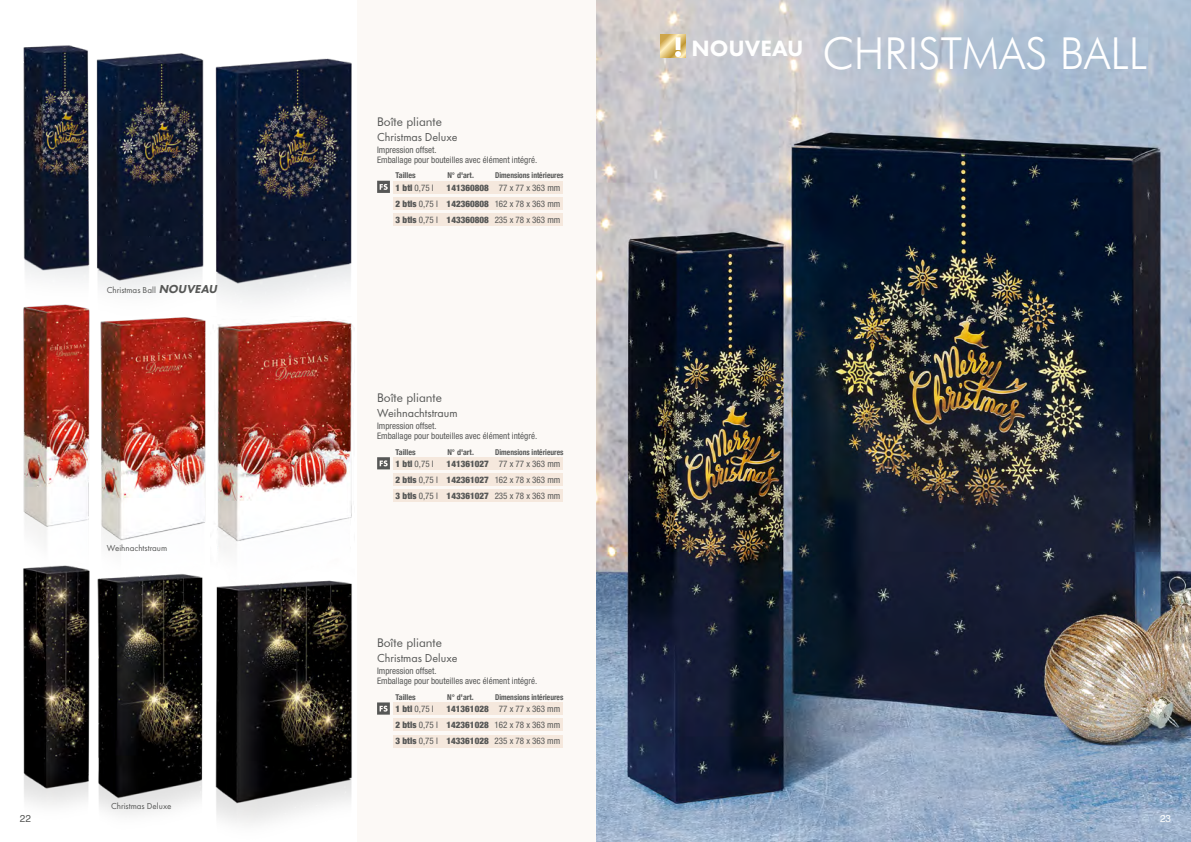
<style>
.page{position:relative;width:1191px;height:842px;background:#fff}
.page>*{position:absolute;margin:0;border:0;box-sizing:border-box;transform-origin:0 0}
.t1{font:300 44px "Futura BT";color:#fff}
.t2{font:12px "Futura PT";color:#565756}
.t3{font:12px "Futura BT";color:#565756}
.t4{font:10px "Helvetica";color:#565756}
.t5{font:10px "Helvetica";color:#fff}
.t6{font:condensed 9px/16px "Helvetica Neue LT Std";color:#565756}
.t7{font:9px "Futura PT";color:#565756}
.t8{font:700 condensed 8px "Helvetica Neue";color:#565756;scale:.93 1}
.t9{font:700 condensed 8px "Helvetica Neue";color:#565756}
.s1{font-weight:800;font-style:italic;font-size:12px}
.s2{font-family:"Helvetica Neue";font-weight:900}
</style>
<div class="page">
<img style="left:596px;top:0;width:595px;height:842px">
<img style="left:23px;top:45px;width:67px;height:235px">
<img style="left:96px;top:53px;width:108px;height:238px">
<img style="left:215px;top:58px;width:137px;height:243px">
<div style="left:357px;top:0;width:238px;height:842px;background:#fcf9f6"></div>
<img style="left:23px;top:600px;width:67px;height:205px">
<img style="left:97px;top:608px;width:106px;height:207px">
<img style="left:215px;top:631px;width:137px;height:193px">
<img style="left:23px;top:304px;width:67px;height:296px">
<img style="left:97px;top:317px;width:109px;height:291px">
<img style="left:216px;top:320px;width:139px;height:311px">
<svg style="left:377px;top:457px;width:13px;height:12px"></svg>
<div style="left:394px;top:490px;width:169px;height:12px;background:#f5e8dd"></div>
<div style="left:394px;top:457px;width:169px;height:13px;background:#f5e8dd"></div>
<div style="left:394px;top:473px;width:169px;height:13px;background:#f5e8dd"></div>
<svg style="left:377px;top:181px;width:13px;height:12px"></svg>
<div style="left:394px;top:213px;width:169px;height:13px;background:#f5e8dd"></div>
<div style="left:394px;top:181px;width:169px;height:12px;background:#f5e8dd"></div>
<div style="left:394px;top:197px;width:169px;height:12px;background:#f5e8dd"></div>
<svg style="left:660px;top:34px;width:25px;height:24px"></svg>
<svg style="left:675px;top:37px;width:6px;height:20px"></svg>
<svg style="left:377px;top:702px;width:13px;height:13px"></svg>
<div style="left:394px;top:735px;width:169px;height:12px;background:#f5e8dd"></div>
<div style="left:394px;top:702px;width:169px;height:13px;background:#f5e8dd"></div>
<div style="left:394px;top:718px;width:169px;height:13px;background:#f5e8dd"></div>
<p class="t7" style="left:107px;top:284px;width:114px">Christmas Ball <span class="s1">NOUVEAU</span></p>
<p class="t7" style="left:107px;top:543px;width:62px">Weihnachtstraum</p>
<p class="t4" style="left:20px;top:811px;width:13px">22</p>
<p class="t7" style="left:111px;top:801px;width:62px">Christmas Deluxe</p>
<h2 class="t3" style="left:377px;top:114px;width:66px">Boîte pliante</h2>
<h2 class="t2" style="left:377px;top:129px;width:82px">Christmas Deluxe</h2>
<p class="t6" style="left:377px;top:144px;width:162px;line-height:10px">Impression offset.<br>Emballage pour bouteilles avec élément intégré.</p>
<p class="t6" style="left:395px;top:179px;width:40px"><span class="s2">1 btl</span> 0,75 l</p>
<p class="t9" style="left:395px;top:169px;width:22px">Tailles</p>
<p class="t9" style="left:447px;top:169px;width:28px">N° d'art.</p>
<p class="t8" style="left:495px;top:169px;width:75px">Dimensions intérieures</p>
<p class="t6" style="left:395px;top:179px;width:166px;text-align:justify;text-indent:51px"><span class="s2">141360808</span> 77 x 77 x 363 mm <span class="s2">2 btls</span> 0,75 l <span class="s2">142360808</span> 162 x 78 x 363 mm <span class="s2">3 btls</span> 0,75 l <span class="s2">143360808</span> 235 x 78 x 363 mm</p>
<h2 class="t3" style="left:377px;top:390px;width:66px">Boîte pliante</h2>
<h2 class="t2" style="left:377px;top:406px;width:82px">Weihnachtstraum</h2>
<p class="t6" style="left:377px;top:421px;width:162px;line-height:10px">Impression offset.<br>Emballage pour bouteilles avec élément intégré.</p>
<p class="t6" style="left:395px;top:456px;width:40px"><span class="s2">1 btl</span> 0,75 l</p>
<p class="t9" style="left:395px;top:445px;width:22px">Tailles</p>
<p class="t9" style="left:447px;top:445px;width:28px">N° d'art.</p>
<p class="t8" style="left:495px;top:445px;width:75px">Dimensions intérieures</p>
<p class="t6" style="left:395px;top:456px;width:166px;text-align:justify;text-indent:51px"><span class="s2">141361027</span> 77 x 77 x 363 mm <span class="s2">2 btls</span> 0,75 l <span class="s2">142361027</span> 162 x 78 x 363 mm <span class="s2">3 btls</span> 0,75 l <span class="s2">143361027</span> 235 x 78 x 363 mm</p>
<h2 class="t3" style="left:377px;top:636px;width:66px">Boîte pliante</h2>
<h2 class="t2" style="left:377px;top:651px;width:82px">Christmas Deluxe</h2>
<p class="t6" style="left:377px;top:666px;width:162px;line-height:10px">Impression offset.<br>Emballage pour bouteilles avec élément intégré.</p>
<p class="t6" style="left:395px;top:701px;width:40px"><span class="s2">1 btl</span> 0,75 l</p>
<p class="t9" style="left:395px;top:690px;width:22px">Tailles</p>
<p class="t9" style="left:447px;top:690px;width:28px">N° d'art.</p>
<p class="t8" style="left:495px;top:690px;width:75px">Dimensions intérieures</p>
<p class="t6" style="left:395px;top:701px;width:166px;text-align:justify;text-indent:51px"><span class="s2">141361028</span> 77 x 77 x 363 mm <span class="s2">2 btls</span> 0,75 l <span class="s2">142361028</span> 162 x 78 x 363 mm <span class="s2">3 btls</span> 0,75 l <span class="s2">143361028</span> 235 x 78 x 363 mm</p>
<h1 class="t1" style="left:691px;top:27px;width:457px"><sup>NOUVEAU</sup> CHRISTMAS BALL</h1>
<p class="t5" style="left:1160px;top:811px;width:13px">23</p>
</div>
